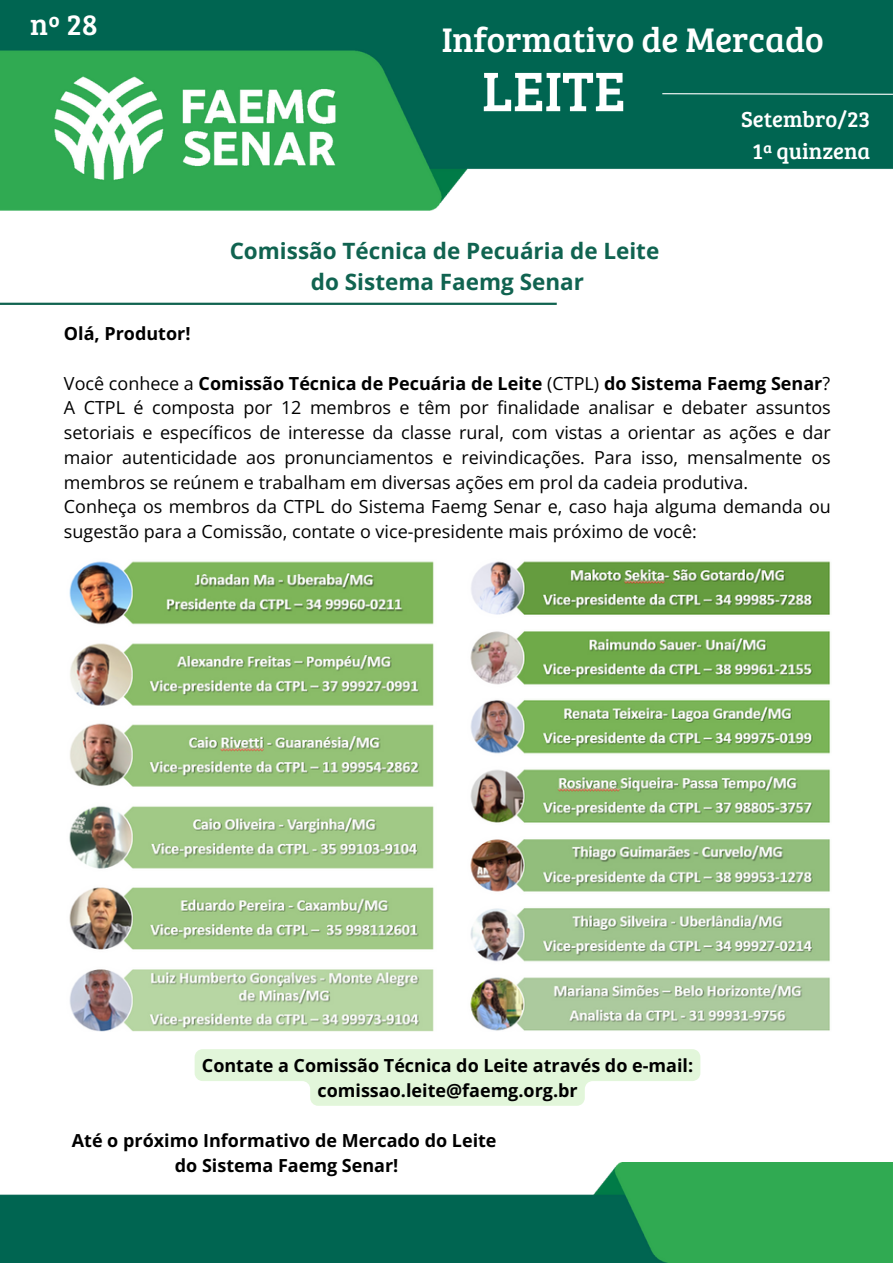
<style>
.page{position:relative;width:893px;height:1264px;background:#fff}
.page>*{position:absolute;margin:0;border:0;box-sizing:border-box;transform-origin:0 0}
.t1{font:57.45px "Bree Serif";color:#fff}
.t2{font:35.25px "Bree Serif";color:#fff}
.t3{font:30px "Bree Serif";color:#fff}
.t4{font:700 22.5px "Open Sans";color:#106350}
.t5{font:22.5px "Bree Serif";color:#fff}
.t6{font:18px/24.8px "Open Sans";color:#000;text-align:justify}
.t7{font:700 18px/24.8px "Open Sans";color:#000;text-align:center}
.s1{font-weight:400}
</style>
<div class="page">
<img style="left:0;top:0;width:892px;height:210px">
<img style="left:0;top:1162px;width:892px;height:100px">
<svg style="left:661px;top:93px;width:231px;height:2px"></svg>
<img style="left:69px;top:561px;width:762px;height:470px">
<svg style="left:195px;top:1049px;width:505px;height:56px"></svg>
<hr style="left:0;top:303px;width:556px;height:2px;background:#106350">
<p class="t3" style="left:30px;top:2px;width:69px">nº 28</p>
<p class="t2" style="left:442px;top:14px;width:383px">Informativo de Mercado</p>
<p class="t1" style="left:482px;top:49px;width:145px">LEITE</p>
<p class="t5" style="left:741px;top:103px;width:131px">Setembro/23</p>
<p class="t5" style="left:752px;top:135px;width:119px">1ª quinzena</p>
<p class="t4" style="left:230px;top:235px;width:431px">Comissão Técnica de Pecuária de Leite</p>
<p class="t4" style="left:311px;top:265px;width:274px">do Sistema Faemg Senar</p>
<p class="t7" style="left:64px;top:321px;width:128px">Olá, Produtor!</p>
<p class="t7" style="left:64px;top:370px;width:767px"><span class="s1">Você conhece a</span> Comissão Técnica de Pecuária de Leite <span class="s1">(CTPL)</span> do Sistema Faemg Senar<span class="s1">?</span></p>
<p class="t6" style="left:64px;top:395px;width:768px">A CTPL é composta por 12 membros e têm por finalidade analisar e debater assuntos setoriais e específicos de interesse da classe rural, com vistas a orientar as ações e dar maior autenticidade aos pronunciamentos e reivindicações. Para isso, mensalmente os membros se reúnem e trabalham em diversas ações em prol da cadeia produtiva.</p>
<p class="t6" style="left:64px;top:494px;width:768px">Conheça os membros da CTPL do Sistema Faemg Senar e, caso haja alguma demanda ou sugestão para a Comissão, contate o vice-presidente mais próximo de você:</p>
<p class="t7" style="left:202px;top:1052px;width:492px">Contate a Comissão Técnica do Leite através do e-mail: comissao.leite@faemg.org.br</p>
<p class="t7" style="left:72px;top:1127px;width:426px">Até o próximo Informativo de Mercado do Leite</p>
<p class="t7" style="left:175px;top:1152px;width:225px">do Sistema Faemg Senar!</p>
</div>
